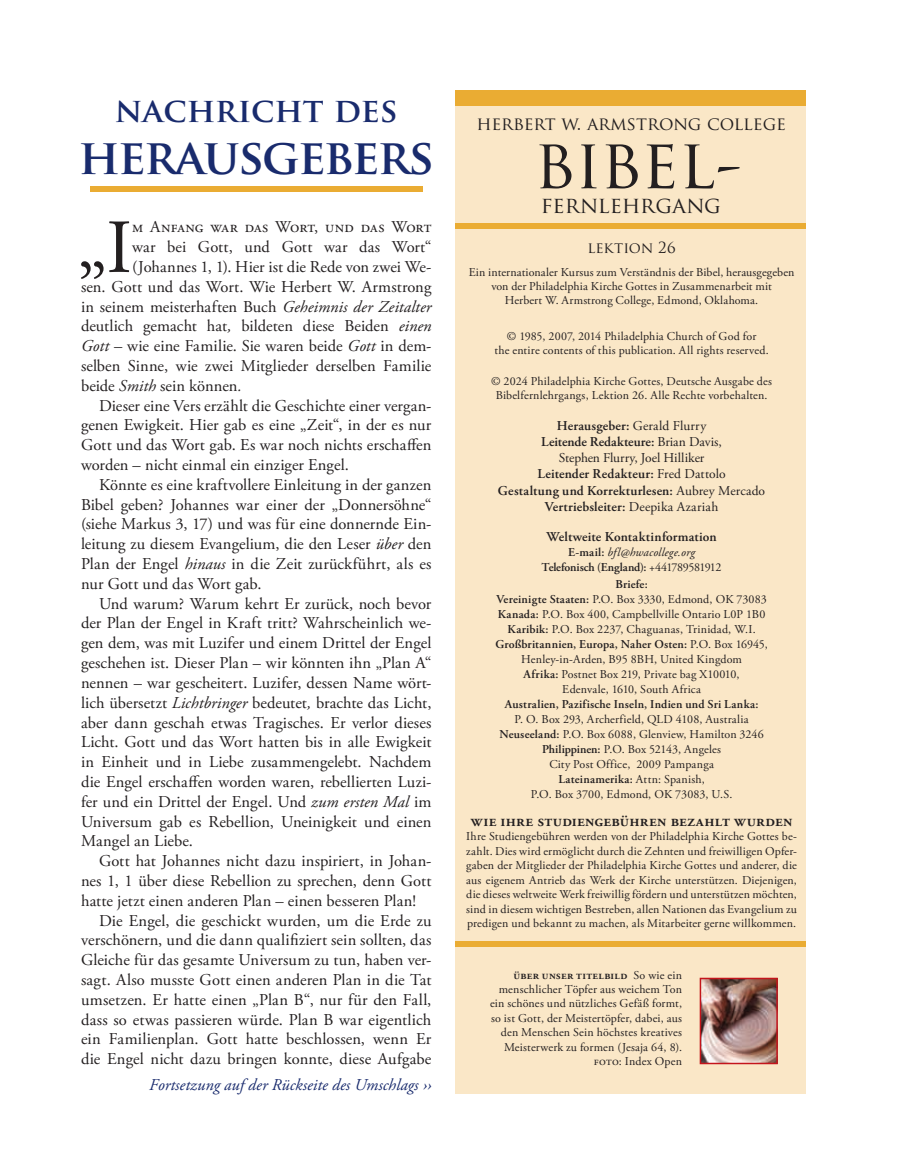
<style>
.page{position:relative;width:905px;height:1175px;background:#fff}
.page>*{position:absolute;margin:0;border:0;box-sizing:border-box;transform-origin:0 0}
.t1{font:76.2px "Adobe Garamond Pro";color:#231f20}
.t2{font:68.4px "Trajan Pro";color:#231f20}
.t3{font:700 48px "Trajan Pro";letter-spacing:-.04em;color:#192b6d}
.t4{font:700 33px "Trajan Pro";color:#192b6d}
.t5{font:22.2px "Trajan Pro";color:#231f20}
.t6{font:18px "Trajan Pro";letter-spacing:-.005em;color:#231f20}
.t7{font:16.5px "Adobe Garamond Pro";letter-spacing:.005em;color:#231f20}
.t8{font:italic 16.5px "Adobe Garamond Pro";letter-spacing:.005em;color:#192b6d}
.t9{font:600 16.5px "Adobe Garamond Pro";letter-spacing:.015em;color:#231f20}
.t10{font:15px "Trajan Pro";color:#231f20}
.t11{font:600 13.5px/16.2px "Adobe Garamond Pro";letter-spacing:.015em;color:#231f20;text-align:center}
.t12{font:12px/14.4px "Adobe Garamond Pro";letter-spacing:.015em;color:#231f20;text-align:center}
.t13{font:600 12px/15px "Adobe Garamond Pro";letter-spacing:.015em;color:#231f20;text-align:center}
.s1{font-style:italic}
.s2{font-weight:600}
.s3{font-weight:400}
.s4{font-weight:400;font-style:italic}
</style>
<div class="page">
<div style="left:455px;top:90px;width:351px;height:1004px;background:#fae7c7"></div>
<div style="left:455px;top:90px;width:351px;height:15px;background:#eaac33"></div>
<div style="left:455px;top:223px;width:351px;height:5px;background:#eaac33"></div>
<div style="left:455px;top:941px;width:351px;height:6px;background:#eaac33"></div>
<img style="left:702px;top:980px;width:72px;height:81px">
<div style="left:699px;top:977px;width:78px;height:87px;border:2px solid #c4151c"></div>
<div style="left:90px;top:186px;width:332px;height:5px;background:#eaac33"></div>
<h3 class="t4" style="left:115px;top:89px;width:284px">NACHRICHT DES</h3>
<h3 class="t3" style="left:78px;top:127px;width:357px">HERAUSGEBERS</h3>
<h1 class="t1" style="left:78px;top:200px;width:56px">„I</h1>
<p class="t7" style="left:132px;top:217px;width:301px">m Anfang war das Wort, und das Wort</p>
<p class="t7" style="left:132px;top:237px;width:301px">war bei Gott, und Gott war das Wort“</p>
<p class="t7" style="left:132px;top:257px;width:301px">(Johannes 1, 1). Hier ist die Rede von zwei We-</p>
<p class="t7" style="left:81px;top:276px;width:352px">sen. Gott und das Wort. Wie Herbert W. Armstrong</p>
<p class="t7" style="left:81px;top:296px;width:352px">in seinem meisterhaften Buch <span class="s1">Geheimnis der Zeitalter</span></p>
<p class="t7" style="left:81px;top:316px;width:352px">deutlich gemacht hat<span class="s1">,</span> bildeten diese Beiden <span class="s1">einen</span></p>
<p class="t7" style="left:81px;top:336px;width:352px"><span class="s1">Gott</span> – wie eine Familie. Sie waren beide <span class="s1">Gott</span> in dem-</p>
<p class="t7" style="left:81px;top:356px;width:352px">selben Sinne, wie zwei Mitglieder derselben Familie</p>
<p class="t7" style="left:81px;top:375px;width:162px">beide <span class="s1">Smith</span> sein können<span class="s1">.</span></p>
<p class="t7" style="left:99px;top:395px;width:334px">Dieser eine Vers erzählt die Geschichte einer vergan-</p>
<p class="t7" style="left:81px;top:415px;width:352px">genen Ewigkeit. Hier gab es eine „Zeit“, in der es nur</p>
<p class="t7" style="left:81px;top:435px;width:352px">Gott und das Wort gab. Es war noch nichts erschaffen</p>
<p class="t7" style="left:81px;top:455px;width:269px">worden – nicht einmal ein einziger Engel.</p>
<p class="t7" style="left:99px;top:474px;width:334px">Könnte es eine kraftvollere Einleitung in der ganzen</p>
<p class="t7" style="left:81px;top:494px;width:352px">Bibel geben? Johannes war einer der „Donnersöhne“</p>
<p class="t7" style="left:81px;top:514px;width:352px">(siehe Markus 3, 17) und was für eine donnernde Ein-</p>
<p class="t7" style="left:81px;top:534px;width:352px">leitung zu diesem Evangelium, die den Leser <span class="s1">über</span> den</p>
<p class="t7" style="left:81px;top:554px;width:352px">Plan der Engel <span class="s1">hinaus</span> in die Zeit zurückführt, als es</p>
<p class="t7" style="left:81px;top:573px;width:182px">nur Gott und das Wort gab.</p>
<p class="t7" style="left:99px;top:593px;width:334px">Und warum? Warum kehrt Er zurück, noch bevor</p>
<p class="t7" style="left:81px;top:613px;width:352px">der Plan der Engel in Kraft tritt? Wahrscheinlich we-</p>
<p class="t7" style="left:81px;top:633px;width:352px">gen dem, was mit Luzifer und einem Drittel der Engel</p>
<p class="t7" style="left:81px;top:653px;width:352px">geschehen ist. Dieser Plan – wir könnten ihn „Plan A“</p>
<p class="t7" style="left:81px;top:672px;width:352px">nennen – war gescheitert. Luzifer, dessen Name wört-</p>
<p class="t7" style="left:81px;top:692px;width:352px">lich übersetzt <span class="s1">Lichtbringer</span> bedeutet<span class="s1">,</span> brachte das Licht,</p>
<p class="t7" style="left:81px;top:712px;width:352px">aber dann geschah etwas Tragisches. Er verlor dieses</p>
<p class="t7" style="left:81px;top:732px;width:352px">Licht. Gott und das Wort hatten bis in alle Ewigkeit</p>
<p class="t7" style="left:81px;top:752px;width:352px">in Einheit und in Liebe zusammengelebt. Nachdem</p>
<p class="t7" style="left:81px;top:771px;width:352px">die Engel erschaffen worden waren, rebellierten Luzi-</p>
<p class="t7" style="left:81px;top:791px;width:352px">fer und ein Drittel der Engel. Und <span class="s1">zum ersten Mal</span> im</p>
<p class="t7" style="left:81px;top:811px;width:352px">Universum gab es Rebellion, Uneinigkeit und einen</p>
<p class="t7" style="left:81px;top:831px;width:113px">Mangel an Liebe.</p>
<p class="t7" style="left:99px;top:851px;width:334px">Gott hat Johannes nicht dazu inspiriert, in Johan-</p>
<p class="t7" style="left:81px;top:870px;width:352px">nes 1, 1 über diese Rebellion zu sprechen, denn Gott</p>
<p class="t7" style="left:81px;top:890px;width:336px">hatte jetzt einen anderen Plan – einen besseren Plan!</p>
<p class="t7" style="left:99px;top:910px;width:334px">Die Engel, die geschickt wurden, um die Erde zu</p>
<p class="t7" style="left:81px;top:930px;width:352px">verschönern, und die dann qualifiziert sein sollten, das</p>
<p class="t7" style="left:81px;top:950px;width:352px">Gleiche für das gesamte Universum zu tun, haben ver-</p>
<p class="t7" style="left:81px;top:969px;width:352px">sagt. Also musste Gott einen anderen Plan in die Tat</p>
<p class="t7" style="left:81px;top:989px;width:352px">umsetzen. Er hatte einen „Plan B“, nur für den Fall,</p>
<p class="t7" style="left:81px;top:1009px;width:352px">dass so etwas passieren würde. Plan B war eigentlich</p>
<p class="t7" style="left:81px;top:1029px;width:352px">ein Familienplan. Gott hatte beschlossen, wenn Er</p>
<p class="t7" style="left:81px;top:1049px;width:352px">die Engel nicht dazu bringen konnte, diese Aufgabe</p>
<p class="t8" style="left:149px;top:1074px;width:284px">Fortsetzung auf der Rückseite des Umschlags <span class="s2">››</span></p>
<p class="t6" style="left:476px;top:112px;width:311px">HERBERT W. ARMSTRONG COLLEGE</p>
<h2 class="t2" style="left:534px;top:120px;width:210px">BIBEL-</h2>
<h3 class="t5" style="left:540px;top:191px;width:182px">FERNLEHRGANG</h3>
<p class="t10" style="left:587px;top:238px;width:89px">LEKTION 26</p>
<p class="t12" style="left:468px;top:265px;width:327px">Ein internationaler Kursus zum Verständnis der Bibel, herausgegeben von der Philadelphia Kirche Gottes in Zusammenarbeit mit<br>Herbert W. Armstrong College, Edmond, Oklahoma.</p>
<p class="t12" style="left:494px;top:329px;width:276px">© 1985, 2007, 2014 Philadelphia Church of God for<br>the entire contents of this publication. All rights reserved.</p>
<p class="t12" style="left:491px;top:374px;width:282px">© 2024 Philadelphia Kirche Gottes, Deutsche Ausgabe des<br>Bibelfernlehrgangs, Lektion 26. Alle Rechte vorbehalten.</p>
<p class="t11" style="left:498px;top:417px;width:269px">Herausgeber: <span class="s3">Gerald Flurry<br></span>Leitende Redakteure: <span class="s3">Brian Davis,<br>Stephen Flurry, Joel Hilliker<br></span>Leitender Redakteur: <span class="s3">Fred Dattolo<br></span>Gestaltung und Korrekturlesen: <span class="s3">Aubrey Mercado </span>Vertriebsleiter: <span class="s3">Deepika Azariah</span></p>
<p class="t11" style="left:546px;top:529px;width:172px">Weltweite Kontaktinformation</p>
<p class="t13" style="left:541px;top:545px;width:181px">E-mail: <span class="s4">bfl@hwacollege.org<br></span>Telefonisch (England): <span class="s3">+441789581912</span></p>
<p class="t12" style="left:495px;top:577px;width:274px;line-height:15px"><span class="s2">Briefe:<br>Vereinigte Staaten:</span> P.O. Box 3330, Edmond, OK 73083<br><span class="s2">Kanada:</span> P.O. Box 400, Campbellville Ontario L0P 1B0<br><span class="s2">Karibik:</span> P.O. Box 2237, Chaguanas, Trinidad, W.I.<br><span class="s2">Großbritannien, Europa, Naher Osten:</span> P.O. Box 16945, Henley-in-Arden, B95 8BH, United Kingdom<br><span class="s2">Afrika:</span> Postnet Box 219, Private bag X10010,<br>Edenvale, 1610, South Africa</p>
<p class="t13" style="left:504px;top:696px;width:255px">Australien, Pazifische Inseln, Indien und Sri Lanka:</p>
<p class="t12" style="left:499px;top:712px;width:266px;line-height:15px">P. O. Box 293, Archerfield, QLD 4108, Australia <span class="s2">Neuseeland:</span> P.O. Box 6088, Glenview, Hamilton 3246<br><span class="s2">Philippinen:</span> P.O. Box 52143, Angeles<br>City Post Office, 2009 Pampanga<br><span class="s2">Lateinamerika:</span> Attn: Spanish,<br>P.O. Box 3700, Edmond, OK 73083, U.S.</p>
<p class="t9" style="left:471px;top:811px;width:323px">wie ihre studiengebühren bezahlt wurden</p>
<p class="t12" style="left:466px;top:830px;width:332px;text-align:justify">Ihre Studiengebühren werden von der Philadelphia Kirche Gottes be&shy;zahlt. Dies wird ermöglicht durch die Zehnten und freiwilligen Opfer&shy;gaben der Mitglieder der Philadelphia Kirche Gottes und anderer, die aus eigenem Antrieb das Werk der Kirche unterstützen. Diejenigen, die dieses weltweite Werk freiwillig fördern und unterstützen möchten, sind in diesem wichtigen Bestreben, allen Nationen das Evangelium zu predigen und bekannt zu machen, als Mitarbeiter gerne willkommen.</p>
<p class="t12" style="left:490px;top:968px;width:193px;text-align:right"><span class="s2">über unser Titelbild</span> So wie ein menschlicher Töpfer aus weichem Ton ein schönes und nützliches Gefäß formt, so ist Gott, der Meistertöpfer, dabei, aus den Menschen Sein höchstes kreatives Meisterwerk zu formen (Jesaja 64, 8). foto: Index Open</p>
</div>
